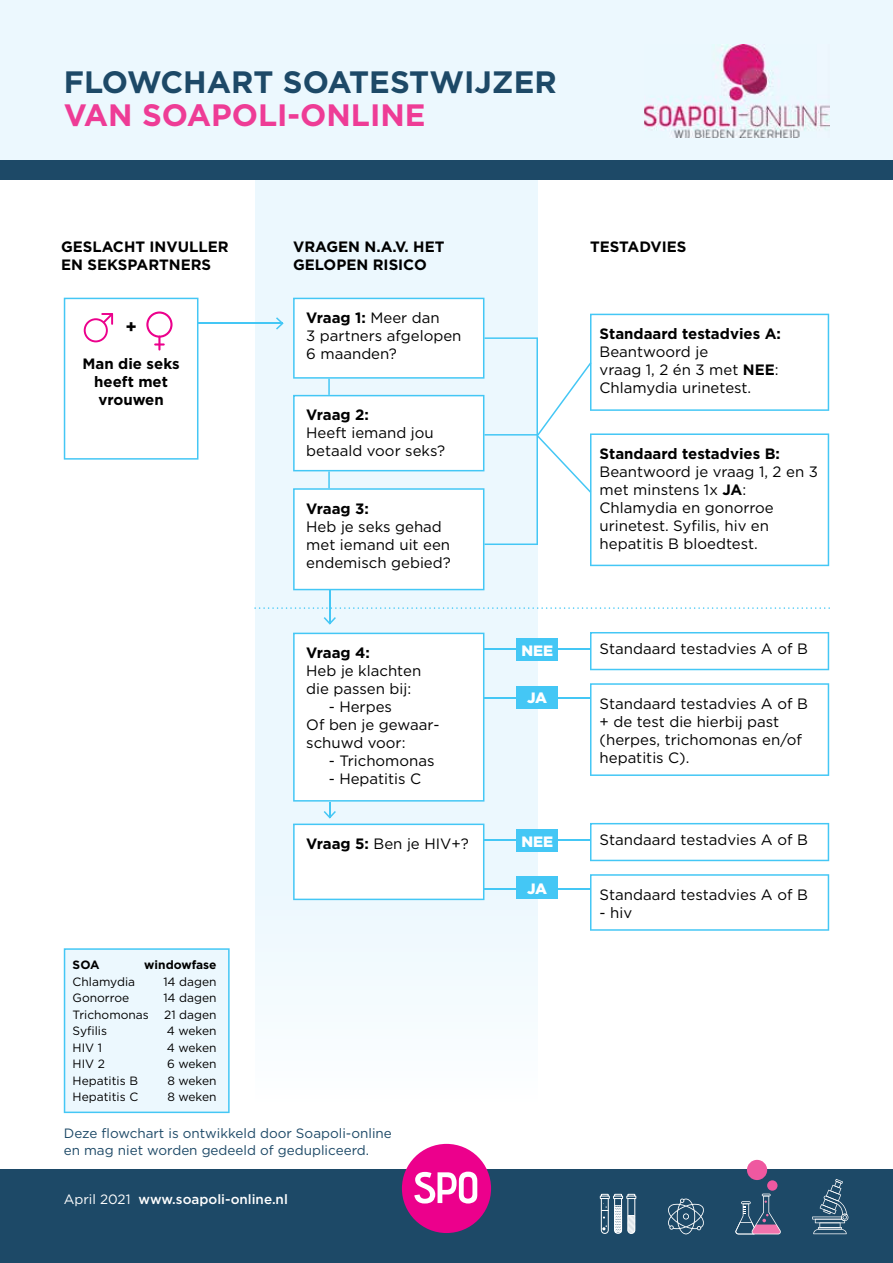
<style>
.page{position:relative;width:893px;height:1263px;background:#fff}
.page>*{position:absolute;margin:0;border:0;box-sizing:border-box;transform-origin:0 0}
.t1{font:700 30.9px "Gotham";color:#1d4967}
.t2{font:700 30.9px "Gotham";color:#ee3c96}
.t3{font:700 18px "Gotham";color:#000}
.t4{font:15px/18px "Gotham";color:#000}
.t5{font:700 15px/18px "Gotham";color:#000}
.t6{font:900 15px "Gotham";color:#fff}
.t7{font:13.5px/16.5px "Gotham";color:#1d4967}
.t8{font:500 13.5px "Gotham";color:#fff}
.t9{font:12px "Gotham";color:#000}
.t10{font:700 12px "Gotham";color:#000}
.s1{font-weight:700}
.s2{font-weight:400}
</style>
<div class="page">
<div style="left:0;top:1169px;width:893px;height:94px;background:#1d4967"></div>
<svg style="left:812px;top:1179px;width:36px;height:55px"></svg>
<svg style="left:735px;top:1193px;width:46px;height:41px"></svg>
<svg style="left:600px;top:1194px;width:36px;height:40px"></svg>
<svg style="left:668px;top:1198px;width:36px;height:36px"></svg>
<div style="left:767px;top:1180px;width:10px;height:11px;background:#ef58a0;border-radius:50%"></div>
<div style="left:747px;top:1160px;width:20px;height:20px;background:#ef58a0;border-radius:50%"></div>
<div style="left:402px;top:1144px;width:89px;height:89px;background:#ec008c;border-radius:50%"></div>
<svg style="left:414px;top:1171px;width:63px;height:32px"></svg>
<div style="left:255px;top:176px;width:282px;height:932px;background:#ecf8fe"></div>
<div style="left:0;top:0;width:893px;height:170px;background:#ecf8fe"></div>
<img style="left:644px;top:45px;width:185px;height:92px">
<hr style="left:484px;top:648px;width:127px;height:2px;background:#44c7f5">
<div style="left:516px;top:638px;width:42px;height:23px;background:#44c7f5"></div>
<hr style="left:484px;top:697px;width:127px;height:1px;background:#44c7f5">
<div style="left:516px;top:685px;width:42px;height:23px;background:#44c7f5"></div>
<svg style="left:590px;top:683px;width:239px;height:93px"></svg>
<svg style="left:590px;top:632px;width:239px;height:38px"></svg>
<hr style="left:197px;top:323px;width:86px;height:1px;background:#44c7f5">
<svg style="left:276px;top:317px;width:8px;height:13px"></svg>
<hr style="left:329px;top:590px;width:2px;height:34px;background:#44c7f5">
<svg style="left:324px;top:617px;width:12px;height:8px"></svg>
<div style="left:255px;top:887px;width:282px;height:221px;background:#f4fbfe"></div>
<svg style="left:64px;top:298px;width:134px;height:162px"></svg>
<svg style="left:254px;top:607px;width:576px;height:2px"></svg>
<svg style="left:293px;top:298px;width:536px;height:292px"></svg>
<hr style="left:484px;top:839px;width:127px;height:2px;background:#44c7f5">
<div style="left:516px;top:829px;width:42px;height:23px;background:#44c7f5"></div>
<hr style="left:484px;top:888px;width:127px;height:1px;background:#44c7f5">
<div style="left:516px;top:876px;width:42px;height:23px;background:#44c7f5"></div>
<svg style="left:590px;top:874px;width:239px;height:57px"></svg>
<svg style="left:590px;top:823px;width:239px;height:38px"></svg>
<svg style="left:293px;top:633px;width:191px;height:267px;background:#f7fcfe"></svg>
<div style="left:64px;top:948px;width:166px;height:165px;background:#ecf8fe"></div>
<div style="left:0;top:160px;width:893px;height:20px;background:#1d4967"></div>
<h1 class="t1" style="left:64px;top:61px;width:495px">FLOWCHART SOATESTWIJZER</h1>
<h1 class="t2" style="left:64px;top:95px;width:363px">VAN SOAPOLI-ONLINE</h1>
<p class="t5" style="left:61px;top:237px;width:169px">GESLACHT INVULLER<br>EN SEKSPARTNERS</p>
<p class="t5" style="left:590px;top:237px;width:98px">TESTADVIES</p>
<p class="t5" style="left:293px;top:237px;width:153px">VRAGEN N.A.V. HET<br>GELOPEN RISICO</p>
<p class="t3" style="left:125px;top:315px;width:13px">+</p>
<p class="t5" style="left:83px;top:355px;width:99px;text-align:center">Man die seks heeft met vrouwen</p>
<p class="t10" style="left:73px;top:957px;width:28px">SOA</p>
<p class="t10" style="left:144px;top:957px;width:74px">windowfase</p>
<p class="t9" style="left:73px;top:974px;width:64px">Chlamydia</p>
<p class="t9" style="left:163px;top:974px;width:55px">14 dagen</p>
<p class="t9" style="left:73px;top:990px;width:58px">Gonorroe</p>
<p class="t9" style="left:163px;top:990px;width:55px">14 dagen</p>
<p class="t9" style="left:73px;top:1007px;width:78px">Trichomonas</p>
<p class="t9" style="left:164px;top:1007px;width:54px">21 dagen</p>
<p class="t9" style="left:73px;top:1023px;width:36px">Syfilis</p>
<p class="t9" style="left:167px;top:1023px;width:51px">4 weken</p>
<p class="t9" style="left:73px;top:1040px;width:31px">HIV 1</p>
<p class="t9" style="left:167px;top:1040px;width:51px">4 weken</p>
<p class="t9" style="left:73px;top:1056px;width:34px">HIV 2</p>
<p class="t9" style="left:167px;top:1056px;width:51px">6 weken</p>
<p class="t9" style="left:73px;top:1073px;width:67px">Hepatitis B</p>
<p class="t9" style="left:167px;top:1073px;width:51px">8 weken</p>
<p class="t9" style="left:73px;top:1089px;width:67px">Hepatitis C</p>
<p class="t9" style="left:167px;top:1089px;width:51px">8 weken</p>
<p class="t4" style="left:306px;top:309px;width:157px"><span class="s1">Vraag 1:</span> Meer dan<br>3 partners afgelopen<br>6 maanden?</p>
<p class="t5" style="left:306px;top:406px;width:64px">Vraag 2:</p>
<p class="t4" style="left:306px;top:424px;width:140px">Heeft iemand jou betaald voor seks?</p>
<p class="t5" style="left:306px;top:499px;width:64px">Vraag 3:</p>
<p class="t4" style="left:306px;top:517px;width:146px">Heb je seks gehad met iemand uit een endemisch gebied?</p>
<p class="t5" style="left:306px;top:644px;width:65px">Vraag 4:</p>
<p class="t4" style="left:306px;top:661px;width:116px">Heb je klachten die passen bij:</p>
<p class="t4" style="left:306px;top:697px;width:135px;text-indent:22px">- Herpes<br>Of ben je gewaar&shy;schuwd voor:</p>
<p class="t4" style="left:329px;top:751px;width:107px">- Trichomonas</p>
<p class="t4" style="left:329px;top:769px;width:94px">- Hepatitis C</p>
<p class="t5" style="left:600px;top:325px;width:183px">Standaard testadvies A:</p>
<p class="t4" style="left:600px;top:343px;width:181px">Beantwoord je<br>vraag 1, 2 én 3 met <span class="s1">NEE</span>:<br>Chlamydia urinetest.</p>
<p class="t5" style="left:600px;top:445px;width:182px">Standaard testadvies B:</p>
<p class="t4" style="left:600px;top:462px;width:220px">Beantwoord je vraag 1, 2 en 3 met minstens 1x <span class="s1">JA</span>:<br>Chlamydia en gonorroe urinetest. Syfilis, hiv en hepatitis B bloedtest.</p>
<p class="t4" style="left:600px;top:640px;width:210px">Standaard testadvies A of B</p>
<p class="t6" style="left:521px;top:640px;width:33px">NEE</p>
<p class="t6" style="left:527px;top:687px;width:22px">JA</p>
<p class="t4" style="left:600px;top:694px;width:210px">Standaard testadvies A of B + de test die hierbij past (herpes, trichomonas en/of hepatitis C).</p>
<p class="t4" style="left:600px;top:831px;width:210px">Standaard testadvies A of B</p>
<p class="t4" style="left:306px;top:834px;width:164px"><span class="s1">Vraag 5:</span> Ben je HIV+?</p>
<p class="t6" style="left:521px;top:831px;width:33px">NEE</p>
<p class="t6" style="left:527px;top:878px;width:22px">JA</p>
<p class="t4" style="left:600px;top:885px;width:210px">Standaard testadvies A of B</p>
<p class="t4" style="left:600px;top:903px;width:34px">- hiv</p>
<p class="t7" style="left:64px;top:1125px;width:330px">Deze flowchart is ontwikkeld door Soapoli-online en mag niet worden gedeeld of gedupliceerd.</p>
<p class="t8" style="left:64px;top:1191px;width:226px"><span class="s2">April 2021</span> www.soapoli-online.nl</p>
</div>
